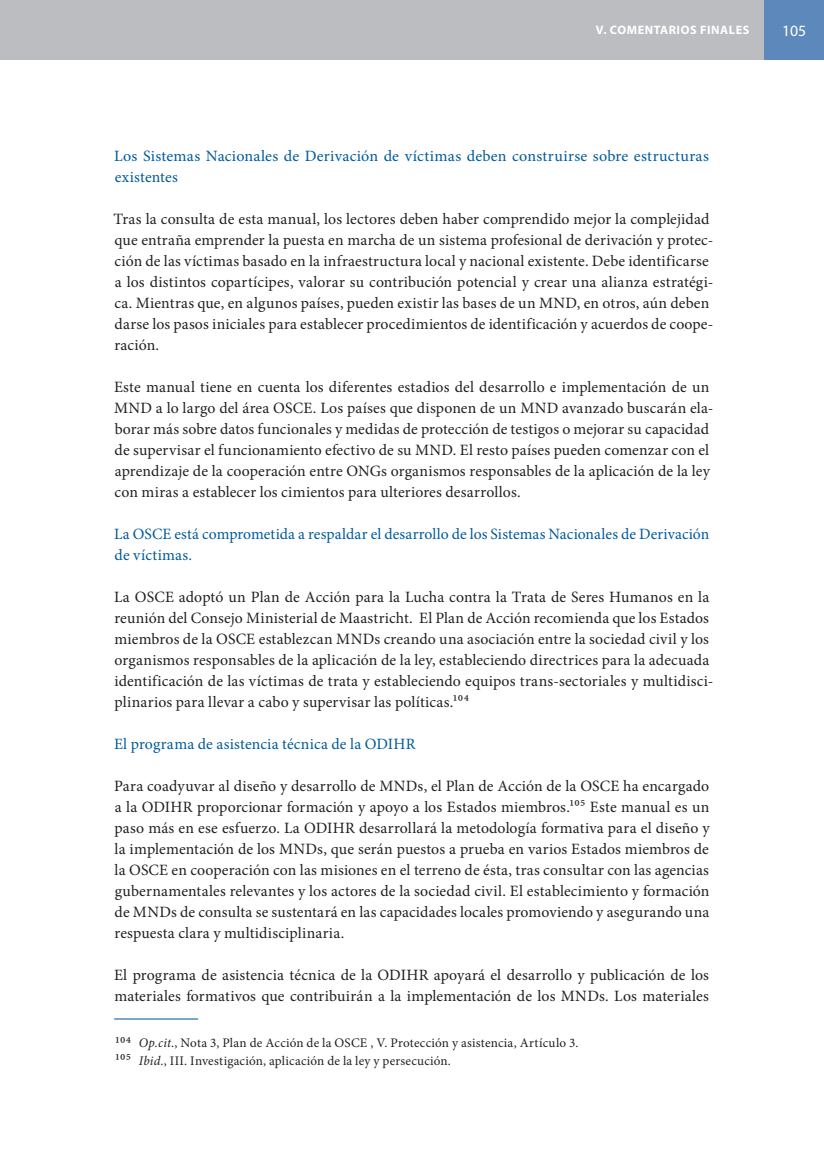
<style>
.page{position:relative;width:824px;height:1171px;background:#fff}
.page>*{position:absolute;margin:0;border:0;box-sizing:border-box;transform-origin:0 0}
.t1{font:15.75px/21px "Minion Pro";letter-spacing:.01em;color:#231f20}
.t2{font:15.75px/21px "Minion Pro";letter-spacing:.01em;color:#005a9b}
.t3{font:15.75px "Myriad Pro";color:#fff}
.t4{font:13.12px/17.5px "Minion Pro";letter-spacing:.015em;color:#231f20}
.t5{font:700 12.25px "Myriad Pro";letter-spacing:.045em;color:#fff}
.s1{font-size:15.75px}
.s2{font-style:italic}
</style>
<div class="page">
<div style="left:0;top:0;width:823px;height:60px;background:#bcbdc0"></div>
<div style="left:764px;top:0;width:59px;height:60px;background:#5d88bc"></div>
<hr style="left:114px;top:1018px;width:84px;height:1px;background:#005a9b">
<p class="t5" style="left:596px;top:22px;width:155px">V. COMENTARIOS FINALES</p>
<p class="t3" style="left:782px;top:21px;width:24px">105</p>
<p class="t2" style="left:114px;top:146px;width:596px">Los Sistemas Nacionales de Derivación de víctimas deben construirse sobre estructuras existentes</p>
<p class="t1" style="left:113px;top:209px;width:601px">Tras la consulta de esta manual, los lectores deben haber comprendido mejor la complejidad que entraña emprender la puesta en marcha de un sistema profesional de derivación y protec&shy;ción de las víctimas basado en la infraestructura local y nacional existente. Debe identificarse a los distintos copartícipes, valorar su contribución potencial y crear una alianza estratégi&shy;ca. Mientras que, en algunos países, pueden existir las bases de un MND, en otros, aún deben darse los pasos iniciales para establecer procedimientos de identificación y acuerdos de coope&shy;ración.</p>
<p class="t1" style="left:114px;top:377px;width:601px">Este manual tiene en cuenta los diferentes estadios del desarrollo e implementación de un MND a lo largo del área OSCE. Los países que disponen de un MND avanzado buscarán ela&shy;borar más sobre datos funcionales y medidas de protección de testigos o mejorar su capacidad de supervisar el funcionamiento efectivo de su MND. El resto países pueden comenzar con el aprendizaje de la cooperación entre ONGs organismos responsables de la aplicación de la ley con miras a establecer los cimientos para ulteriores desarrollos.</p>
<p class="t2" style="left:114px;top:524px;width:596px">La OSCE está comprometida a respaldar el desarrollo de los Sistemas Nacionales de Derivación de víctimas.</p>
<p class="t1" style="left:114px;top:587px;width:601px">La OSCE adoptó un Plan de Acción para la Lucha contra la Trata de Seres Humanos en la reunión del Consejo Ministerial de Maastricht. El Plan de Acción recomienda que los Estados miembros de la OSCE establezcan MNDs creando una asociación entre la sociedad civil y los organismos responsables de la aplicación de la ley, estableciendo directrices para la adecuada identificación de las víctimas de trata y estableciendo equipos trans-sectoriales y multidisci&shy;plinarios para llevar a cabo y supervisar las políticas.104</p>
<p class="t2" style="left:114px;top:734px;width:303px">El programa de asistencia técnica de la ODIHR</p>
<p class="t1" style="left:114px;top:776px;width:597px;text-align:justify">Para coadyuvar al diseño y desarrollo de MNDs, el Plan de Acción de la OSCE ha encargado a la ODIHR proporcionar formación y apoyo a los Estados miembros.105 Este manual es un paso más en ese esfuerzo. La ODIHR desarrollará la metodología formativa para el diseño y la implementación de los MNDs, que serán puestos a prueba en varios Estados miembros de la OSCE en cooperación con las misiones en el terreno de ésta, tras consultar con las agencias gubernamentales relevantes y los actores de la sociedad civil. El establecimiento y formación de MNDs de consulta se sustentará en las capacidades locales promoviendo y asegurando una respuesta clara y multidisciplinaria.</p>
<p class="t1" style="left:114px;top:965px;width:596px">El programa de asistencia técnica de la ODIHR apoyará el desarrollo y publicación de los materiales formativos que contribuirán a la implementación de los MNDs. Los materiales</p>
<p class="t4" style="left:114px;top:1034px;width:466px"><span class="s1">104</span> <span class="s2">Op.cit.</span>, Nota 3, Plan de Acción de la OSCE , V. Protección y asistencia, Artículo 3.<br><span class="s1">1 05</span> <span class="s2">Ibid.</span>, III. Investigación, aplicación de la ley y persecución.</p>
</div>
